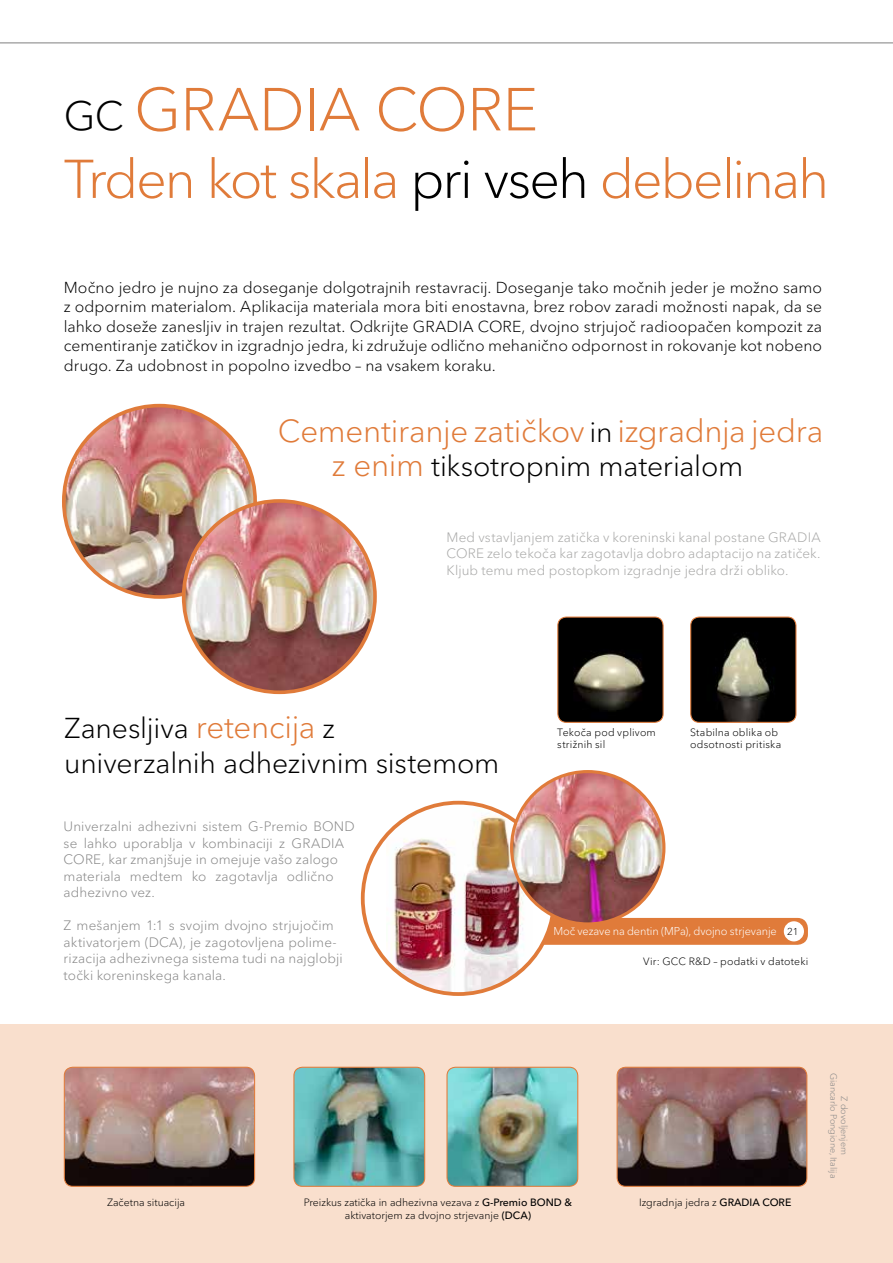
<style>
.page{position:relative;width:893px;height:1263px;background:#fff}
.page>*{position:absolute;margin:0;border:0;box-sizing:border-box;transform-origin:0 0}
.t1{font:300 60px "Avenir Next Cyr";letter-spacing:-.01em;color:#e07b3a}
.t2{font:300 54px "Avenir Next Cyr";letter-spacing:-.04em;color:#e07b3a}
.t3{font:300 31.5px "Avenir Next Cyr";letter-spacing:-.01em;color:#e07b3a}
.t4{font:300 28.5px/34.5px "Avenir Next Cyr";letter-spacing:-.01em;color:#000}
.t5{font:300 15.75px/19.5px "Avenir Next Cyr";color:#000;text-align:justify}
.t6{font:300 13.5px/16.5px "Avenir Next Cyr";letter-spacing:.01em;color:#878787}
.t7{font:300 13.5px/16.5px "Avenir Next Cyr";letter-spacing:.01em;color:#a8a8a7;text-align:justify}
.t8{font:300 11.25px "Avenir Next Cyr";letter-spacing:-.01em;color:#fff}
.t9{font:300 10.5px "Avenir Next Cyr";color:#000}
.t10{font:300 10.5px/12px "Avenir Next Cyr";letter-spacing:.02em;color:#000}
.t11{font:300 9px/10.5px "Avenir Next Cyr";color:#878787;text-align:center}
.s1{font-size:40.5px;color:#000}
.s2{color:#000}
.s3{font-size:28.5px;color:#000}
.s4{font-size:31.5px;color:#e07b3a}
.s5{font-size:9.9px;color:#000}
.s6{font-weight:500}
</style>
<div class="page">
<div style="left:523px;top:918px;width:285px;height:27px;background:#e07b3a;border-radius:10px"></div>
<div style="left:784px;top:921px;width:20px;height:20px;background:#fff;border-radius:50%"></div>
<div style="left:0;top:1025px;width:893px;height:238px;background:#f9dfcd"></div>
<svg style="left:0;top:42px;width:893px;height:2px"></svg>
<img style="left:64px;top:1067px;width:191px;height:119px">
<div style="left:64px;top:1067px;width:191px;height:120px;border:1px solid #e07b3a;border-radius:9px"></div>
<img style="left:447px;top:1067px;width:131px;height:119px">
<div style="left:446px;top:1067px;width:132px;height:120px;border:1px solid #e07b3a;border-radius:9px"></div>
<img style="left:294px;top:1067px;width:131px;height:119px">
<div style="left:293px;top:1067px;width:132px;height:120px;border:1px solid #e07b3a;border-radius:9px"></div>
<img style="left:691px;top:617px;width:105px;height:105px">
<div style="left:690px;top:616px;width:106px;height:107px;border:1px solid #e07b3a;border-radius:9px"></div>
<img style="left:559px;top:618px;width:103px;height:104px">
<div style="left:557px;top:616px;width:107px;height:107px;border:1px solid #e07b3a;border-radius:9px"></div>
<img style="left:64px;top:406px;width:191px;height:191px;border-radius:96px">
<img style="left:184px;top:501px;width:191px;height:191px;border-radius:96px">
<div style="left:182px;top:499px;width:195px;height:195px;border:4px solid #e07b3a;border-radius:50%"></div>
<svg style="left:363px;top:803px;width:191px;height:191px"></svg>
<img style="left:386px;top:804px;width:146px;height:190px">
<img style="left:512px;top:771px;width:152px;height:153px;border-radius:76px">
<div style="left:510px;top:770px;width:155px;height:155px;border:3px solid #e07b3a;border-radius:50%"></div>
<img style="left:617px;top:1067px;width:190px;height:119px">
<div style="left:617px;top:1067px;width:190px;height:120px;border:1px solid #e07b3a;border-radius:9px"></div>
<h1 class="t1" style="left:64px;top:74px;width:476px"><span class="s1">GC</span> GRADIA CORE</h1>
<h2 class="t2" style="left:64px;top:147px;width:767px">Trden kot skala <span class="s2">pri vseh</span> debelinah</h2>
<p class="t5" style="left:64px;top:278px;width:760px">Močno jedro je nujno za doseganje dolgotrajnih restavracij. Doseganje tako močnih jeder je možno samo z odpornim materialom. Aplikacija materiala mora biti enostavna, brez robov zaradi možnosti napak, da se lahko doseže zanesljiv in trajen rezultat. Odkrijte GRADIA CORE, dvojno strjujoč radioopačen kompozit za cementiranje zatičkov in izgradnjo jedra, ki združuje odlično mehanično odpornost in rokovanje kot nobeno drugo. Za udobnost in popolno izvedbo – na vsakem koraku.</p>
<h3 class="t3" style="left:278px;top:412px;width:547px">Cementiranje zatičkov <span class="s3">in</span> izgradnja jedra</h3>
<h3 class="t4" style="left:332px;top:449px;width:413px"><span class="s4">z enim</span> tiksotropnim materialom</h3>
<p class="t7" style="left:446px;top:529px;width:376px">Med vstavljanjem zatička v koreninski kanal postane GRADIA CORE zelo tekoča kar zagotavlja dobro adaptacijo na zatiček.<br>Kljub temu med postopkom izgradnje jedra drži obliko.</p>
<h3 class="t4" style="left:64px;top:711px;width:437px">Zanesljiva <span class="s4">retencija</span> z<br>univerzalnih adhezivnim sistemom</h3>
<p class="t6" style="left:64px;top:818px;width:292px">Univerzalni adhezivni sistem G-Premio BOND se lahko uporablja v kombinaciji z GRADIA CORE, kar zmanjšuje in omejuje vašo zalogo materiala medtem ko zagotavlja odlično adhezivno vez.</p>
<p class="t6" style="left:64px;top:917px;width:281px">Z mešanjem 1:1 s svojim dvojno strjujočim aktivatorjem (DCA), je zagotovljena polime&shy;rizacija adhezivnega sistema tudi na najglobji točki koreninskega kanala.</p>
<p class="t10" style="left:557px;top:726px;width:100px">Tekoča pod vplivom strižnih sil</p>
<p class="t10" style="left:690px;top:726px;width:93px">Stabilna oblika ob odsotnosti pritiska</p>
<p class="t8" style="left:553px;top:925px;width:247px">Moč vezave na dentin (MPa), dvojno strjevanje <span class="s5">21</span></p>
<p class="t10" style="left:643px;top:956px;width:167px">Vir: GCC R&amp;D – podatki v datoteki</p>
<p class="t9" style="left:107px;top:1196px;width:79px">Začetna situacija</p>
<p class="t9" style="left:304px;top:1196px;width:270px">Preizkus zatička in adhezivna vezava z <span class="s6">G-Premio BOND &amp;</span></p>
<p class="t9" style="left:639px;top:1196px;width:154px">Izgradnja jedra z <span class="s6">GRADIA CORE</span></p>
<p class="t9" style="left:345px;top:1209px;width:188px">aktivatorjem za dvojno strjevanje <span class="s6">(DCA)</span></p>
<p class="t11" style="left:849px;top:1072px;width:107px;rotate:90deg">Z dovoljenjem<br>Giancarlo Pongione, Italija</p>
</div>
